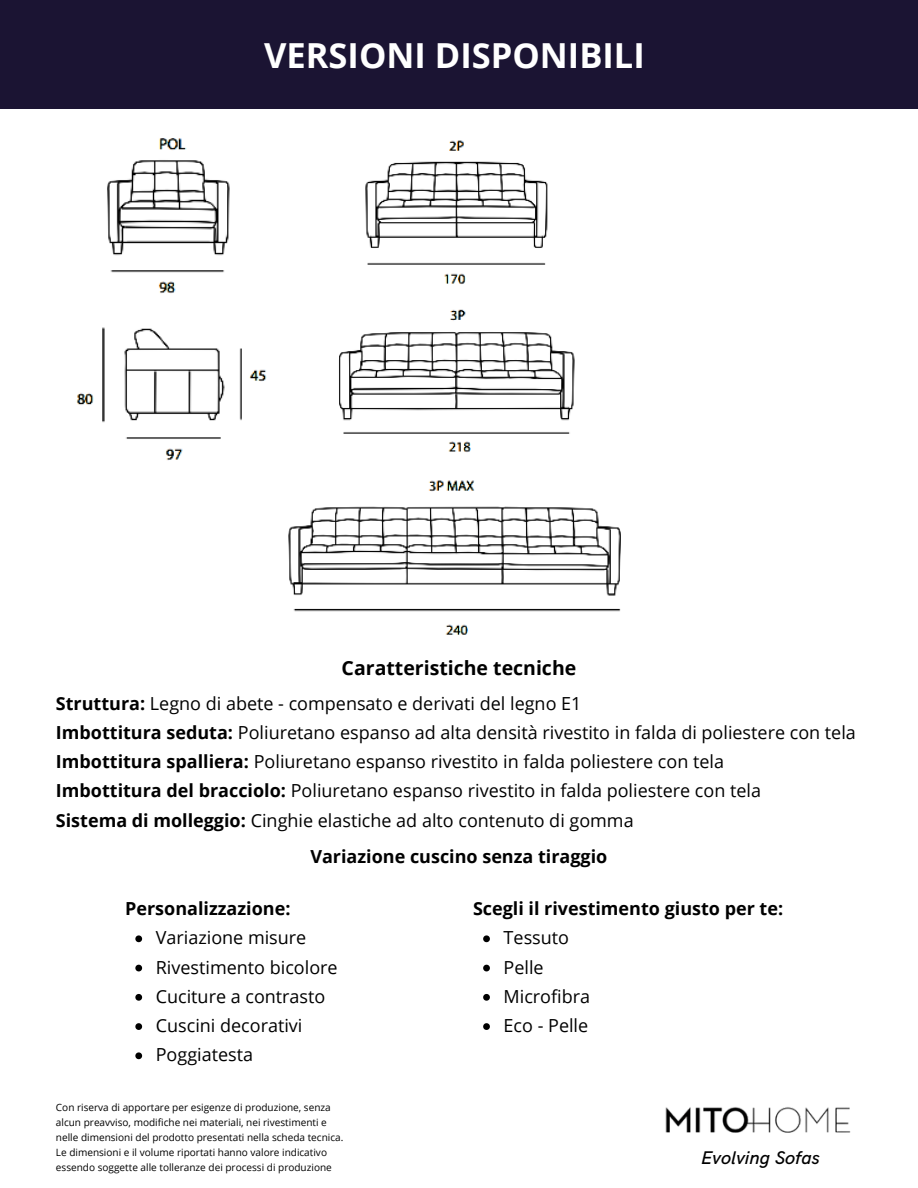
<style>
.page{position:relative;width:918px;height:1188px;background:#fff}
.page>*{position:absolute;margin:0;border:0;box-sizing:border-box;transform-origin:0 0}
.t1{font:700 34.5px "Open Sans";color:#fff}
.t2{font:700 19.5px "Open Sans";color:#000}
.t3{font:italic 500 18.45px "HK Grotesk";color:#000}
.t4{font:18px "Open Sans";color:#000}
.t5{font:700 18px "Open Sans";color:#000}
.t6{font:10.05px/15px "Open Sans";color:#000}
.s1{font-weight:700}
</style>
<div class="page">
<div style="left:0;top:0;width:918px;height:108px;background:#1b1433"></div>
<img style="left:665px;top:1107px;width:186px;height:26px">
<svg style="left:135px;top:935px;width:7px;height:7px"></svg>
<svg style="left:135px;top:965px;width:7px;height:6px"></svg>
<svg style="left:135px;top:994px;width:7px;height:7px"></svg>
<svg style="left:135px;top:1023px;width:7px;height:7px"></svg>
<svg style="left:135px;top:1052px;width:7px;height:7px"></svg>
<svg style="left:483px;top:935px;width:7px;height:7px"></svg>
<svg style="left:483px;top:965px;width:7px;height:6px"></svg>
<svg style="left:483px;top:994px;width:7px;height:7px"></svg>
<svg style="left:483px;top:1023px;width:7px;height:7px"></svg>
<img style="left:365px;top:140px;width:183px;height:144px">
<img style="left:339px;top:309px;width:236px;height:143px">
<img style="left:288px;top:480px;width:333px;height:155px">
<img style="left:76px;top:327px;width:222px;height:157px">
<img style="left:107px;top:138px;width:123px;height:156px">
<p class="t1" style="left:264px;top:31px;width:382px">VERSIONI DISPONIBILI</p>
<p class="t2" style="left:342px;top:654px;width:236px">Caratteristiche tecniche</p>
<p class="t4" style="left:56px;top:690px;width:527px"><span class="s1">Struttura:</span> Legno di abete - compensato e derivati del legno E1</p>
<p class="t4" style="left:56px;top:720px;width:801px"><span class="s1">Imbottitura seduta:</span> Poliuretano espanso ad alta densità rivestito in falda di poliestere con tela</p>
<p class="t4" style="left:56px;top:749px;width:670px"><span class="s1">Imbottitura spalliera:</span> Poliuretano espanso rivestito in falda poliestere con tela</p>
<p class="t4" style="left:56px;top:778px;width:707px"><span class="s1">Imbottitura del bracciolo:</span> Poliuretano espanso rivestito in falda poliestere con tela</p>
<p class="t4" style="left:56px;top:807px;width:579px"><span class="s1">Sistema di molleggio:</span> Cinghie elastiche ad alto contenuto di gomma</p>
<p class="t5" style="left:310px;top:844px;width:298px">Variazione cuscino senza tiraggio</p>
<p class="t5" style="left:125px;top:896px;width:167px">Personalizzazione:</p>
<p class="t4" style="left:156px;top:925px;width:152px">Variazione misure</p>
<p class="t4" style="left:156px;top:954px;width:183px">Rivestimento bicolore</p>
<p class="t4" style="left:156px;top:984px;width:171px">Cuciture a contrasto</p>
<p class="t4" style="left:156px;top:1013px;width:148px">Cuscini decorativi</p>
<p class="t4" style="left:156px;top:1042px;width:99px">Poggiatesta</p>
<p class="t6" style="left:56px;top:1099px;width:289px">Con riserva di apportare per esigenze di produzione, senza alcun preavviso, modifiche nei materiali, nei rivestimenti e nelle dimensioni del prodotto presentati nella scheda tecnica.<br>Le dimensioni e il volume riportati hanno valore indicativo essendo soggette alle tolleranze dei processi di produzione</p>
<p class="t5" style="left:473px;top:896px;width:312px">Scegli il rivestimento giusto per te:</p>
<p class="t4" style="left:504px;top:925px;width:67px">Tessuto</p>
<p class="t4" style="left:504px;top:954px;width:42px">Pelle</p>
<p class="t4" style="left:504px;top:984px;width:88px">Microfibra</p>
<p class="t4" style="left:504px;top:1013px;width:86px">Eco - Pelle</p>
<p class="t3" style="left:701px;top:1147px;width:120px">Evolving Sofas</p>
</div>
